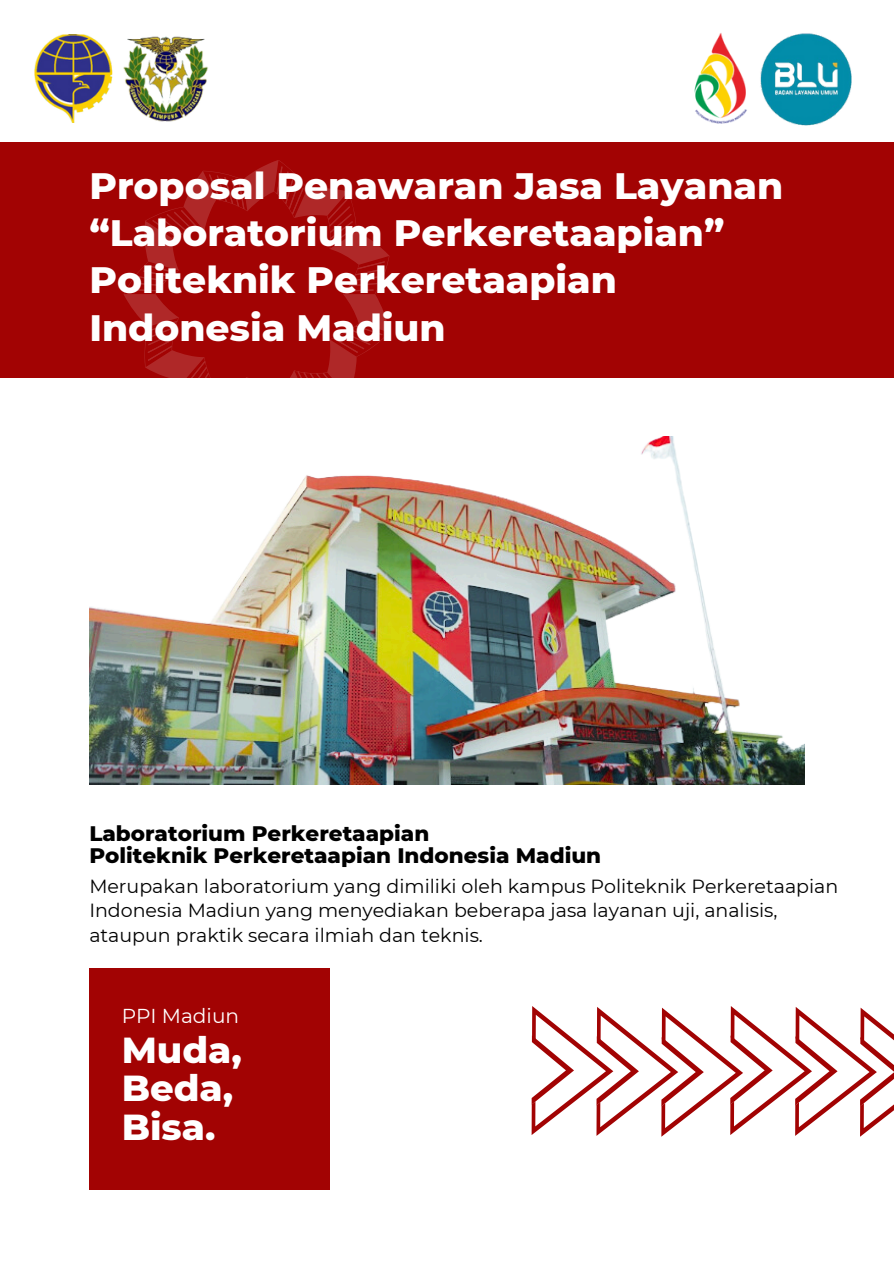
<style>
.page{position:relative;width:894px;height:1264px;background:#fff}
.page>*{position:absolute;margin:0;border:0;box-sizing:border-box;transform-origin:0 0}
.t1{font:800 37.5px/47.2px "Montserrat";color:#fff}
.t2{font:800 36.9px/38.4px "Montserrat";color:#fff}
.t3{font:800 21.45px/22.5px "Montserrat";color:#000}
.t4{font:20.1px "Montserrat";color:#fff}
.t5{font:19.05px/24.8px "Montserrat";color:#000}
</style>
<div class="page">
<img style="left:89px;top:437px;width:715px;height:347px">
<div style="left:89px;top:967px;width:240px;height:222px;background:#a20303"></div>
<svg style="left:531px;top:1006px;width:362px;height:130px"></svg>
<div style="left:0;top:143px;width:893px;height:235px;background:#a20303"></div>
<img style="left:34px;top:34px;width:174px;height:88px">
<img style="left:694px;top:33px;width:158px;height:93px">
<svg style="left:124px;top:160px;width:265px;height:218px"></svg>
<p class="t1" style="left:89px;top:162px;width:695px">Proposal Penawaran Jasa Layanan “Laboratorium Perkeretaapian”<br>Politeknik Perkeretaapian<br>Indonesia Madiun</p>
<p class="t3" style="left:89px;top:821px;width:513px">Laboratorium Perkeretaapian<br>Politeknik Perkeretaapian Indonesia Madiun</p>
<p class="t5" style="left:89px;top:873px;width:750px">Merupakan laboratorium yang dimiliki oleh kampus Politeknik Perkeretaapian<br>Indonesia Madiun yang menyediakan beberapa jasa layanan uji, analisis, ataupun praktik secara ilmiah dan teknis.</p>
<h1 class="t4" style="left:122px;top:1003px;width:119px">PPI Madiun</h1>
<p class="t2" style="left:122px;top:1030px;width:122px">Muda,<br>Beda,<br>Bisa.</p>
</div>
